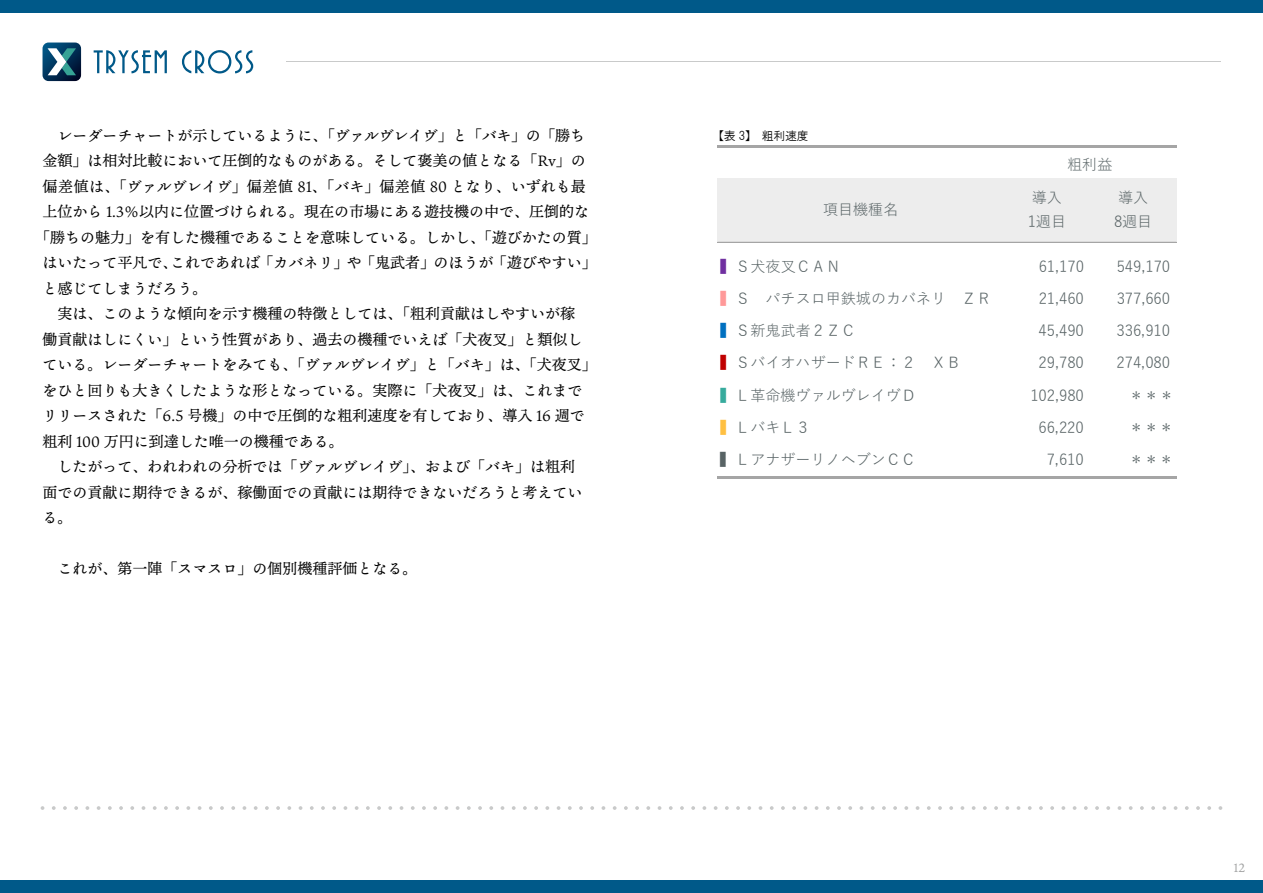
<style>
.page{position:relative;width:1263px;height:893px;background:#fff}
.page>*{position:absolute;margin:0;border:0;box-sizing:border-box;transform-origin:0 0}
.t1{font:15px "Ten Mincho Text";color:#000}
.t2{font:15px/24.6px "Yu Gothic";color:#586365}
.t3{font:12px "HGS Gothic M";color:#000}
.t4{font:12px "Ten Mincho Text";color:#9fa0a0}
.s1{color:#7030a0}
.s2{color:#f99}
.s3{color:#0070c0}
.s4{color:#c00000}
.s5{color:#37ab9d}
.s6{color:#ffc042}
</style>
<div class="page">
<div style="left:0;top:0;width:1263px;height:13px;background:#005989"></div>
<div style="left:0;top:880px;width:1263px;height:13px;background:#005989"></div>
<svg style="left:94px;top:50px;width:73px;height:23px"></svg>
<svg style="left:182px;top:50px;width:71px;height:23px"></svg>
<svg style="left:43px;top:43px;width:38px;height:38px"></svg>
<svg style="left:41px;top:806px;width:3px;height:4px"></svg>
<svg style="left:52px;top:806px;width:1159px;height:4px"></svg>
<svg style="left:1218px;top:806px;width:4px;height:4px"></svg>
<hr style="left:286px;top:61px;width:934px;height:1px;background:#c9caca">
<hr style="left:718px;top:145px;width:459px;height:2px;background:#a5a5a5">
<div style="left:718px;top:178px;width:459px;height:64px;background:#ededed"></div>
<hr style="left:718px;top:477px;width:459px;height:2px;background:#a5a5a5">
<hr style="left:718px;top:242px;width:459px;height:1px;background:#a5a5a5">
<p class="t1" style="left:58px;top:127px;width:529px">レーダーチャートが示しているように、「ヴァルヴレイヴ」と「バキ」の「勝ち</p>
<p class="t1" style="left:43px;top:152px;width:545px">金額」は相対比較において圧倒的なものがある。そして褒美の値となる「Rv」の</p>
<p class="t1" style="left:43px;top:178px;width:545px">偏差値は、「ヴァルヴレイヴ」偏差値 81、「バキ」偏差値 80 となり、いずれも最</p>
<p class="t1" style="left:43px;top:203px;width:548px">上位から 1.3％以内に位置づけられる。現在の市場にある遊技機の中で、圧倒的な</p>
<p class="t1" style="left:35px;top:229px;width:563px">「勝ちの魅力」を有した機種であることを意味している。しかし、「遊びかたの質」</p>
<p class="t1" style="left:43px;top:254px;width:556px">はいたって平凡で、これであれば「カバネリ」や「鬼武者」のほうが「遊びやすい」</p>
<p class="t1" style="left:43px;top:280px;width:166px">と感じてしまうだろう。</p>
<p class="t1" style="left:43px;top:305px;width:534px">　実は、このような傾向を示す機種の特徴としては、「粗利貢献はしやすいが稼</p>
<p class="t1" style="left:43px;top:331px;width:542px">働貢献はしにくい」という性質があり、過去の機種でいえば「犬夜叉」と類似し</p>
<p class="t1" style="left:43px;top:356px;width:556px">ている。レーダーチャートをみても、「ヴァルヴレイヴ」と「バキ」は、「犬夜叉」</p>
<p class="t1" style="left:43px;top:382px;width:542px">をひと回りも大きくしたような形となっている。実際に「犬夜叉」は、これまで</p>
<p class="t1" style="left:43px;top:407px;width:544px">リリースされた「6.5 号機」の中で圧倒的な粗利速度を有しており、導入 16 週で</p>
<p class="t1" style="left:43px;top:433px;width:303px">粗利 100 万円に到達した唯一の機種である。</p>
<p class="t1" style="left:43px;top:458px;width:534px">　したがって、われわれの分析では「ヴァルヴレイヴ」、および「バキ」は粗利</p>
<p class="t1" style="left:43px;top:484px;width:542px">面での貢献に期待できるが、稼働面での貢献には期待できないだろうと考えてい</p>
<p class="t1" style="left:43px;top:509px;width:31px">る。</p>
<p class="t1" style="left:43px;top:560px;width:377px">　これが、第一陣「スマスロ」の個別機種評価となる。</p>
<p class="t3" style="left:712px;top:129px;width:98px">【表 3】　粗利速度</p>
<p class="t2" style="left:823px;top:195px;width:77px">項目機種名</p>
<p class="t2" style="left:1067px;top:151px;width:47px">粗利益</p>
<p class="t2" style="left:1028px;top:183px;width:40px">導入<br>1週目</p>
<p class="t2" style="left:1114px;top:183px;width:40px">導入<br>8週目</p>
<p class="t2" style="left:720px;top:252px;width:122px"><span class="s1">▍</span>Ｓ犬夜叉ＣＡＮ</p>
<p class="t2" style="left:1039px;top:252px;width:47px">61,170</p>
<p class="t2" style="left:1117px;top:252px;width:55px">549,170</p>
<p class="t2" style="left:720px;top:284px;width:272px"><span class="s2">▍</span>Ｓ パチスロ甲鉄城のカバネリ ＺＲ</p>
<p class="t2" style="left:1039px;top:284px;width:47px">21,460</p>
<p class="t2" style="left:1117px;top:284px;width:55px">377,660</p>
<p class="t2" style="left:720px;top:316px;width:137px"><span class="s3">▍</span>Ｓ新鬼武者２ＺＣ</p>
<p class="t2" style="left:1039px;top:316px;width:47px">45,490</p>
<p class="t2" style="left:1117px;top:316px;width:55px">336,910</p>
<p class="t2" style="left:720px;top:349px;width:242px"><span class="s4">▍</span>ＳバイオハザードＲＥ：２ ＸＢ</p>
<p class="t2" style="left:1038px;top:349px;width:47px">29,780</p>
<p class="t2" style="left:1116px;top:349px;width:55px">274,080</p>
<p class="t2" style="left:720px;top:381px;width:197px"><span class="s5">▍</span>Ｌ革命機ヴァルヴレイヴＤ</p>
<p class="t2" style="left:1030px;top:381px;width:55px">102,980</p>
<p class="t2" style="left:1129px;top:381px;width:47px">＊＊＊</p>
<p class="t2" style="left:720px;top:413px;width:92px"><span class="s6">▍</span>ＬバキＬ３</p>
<p class="t2" style="left:1038px;top:413px;width:47px">66,220</p>
<p class="t2" style="left:1129px;top:413px;width:47px">＊＊＊</p>
<p class="t2" style="left:720px;top:445px;width:197px">▍ＬアナザーリノヘブンＣＣ</p>
<p class="t2" style="left:1047px;top:445px;width:39px">7,610</p>
<p class="t2" style="left:1129px;top:445px;width:47px">＊＊＊</p>
<p class="t4" style="left:1233px;top:861px;width:13px">12</p>
</div>
